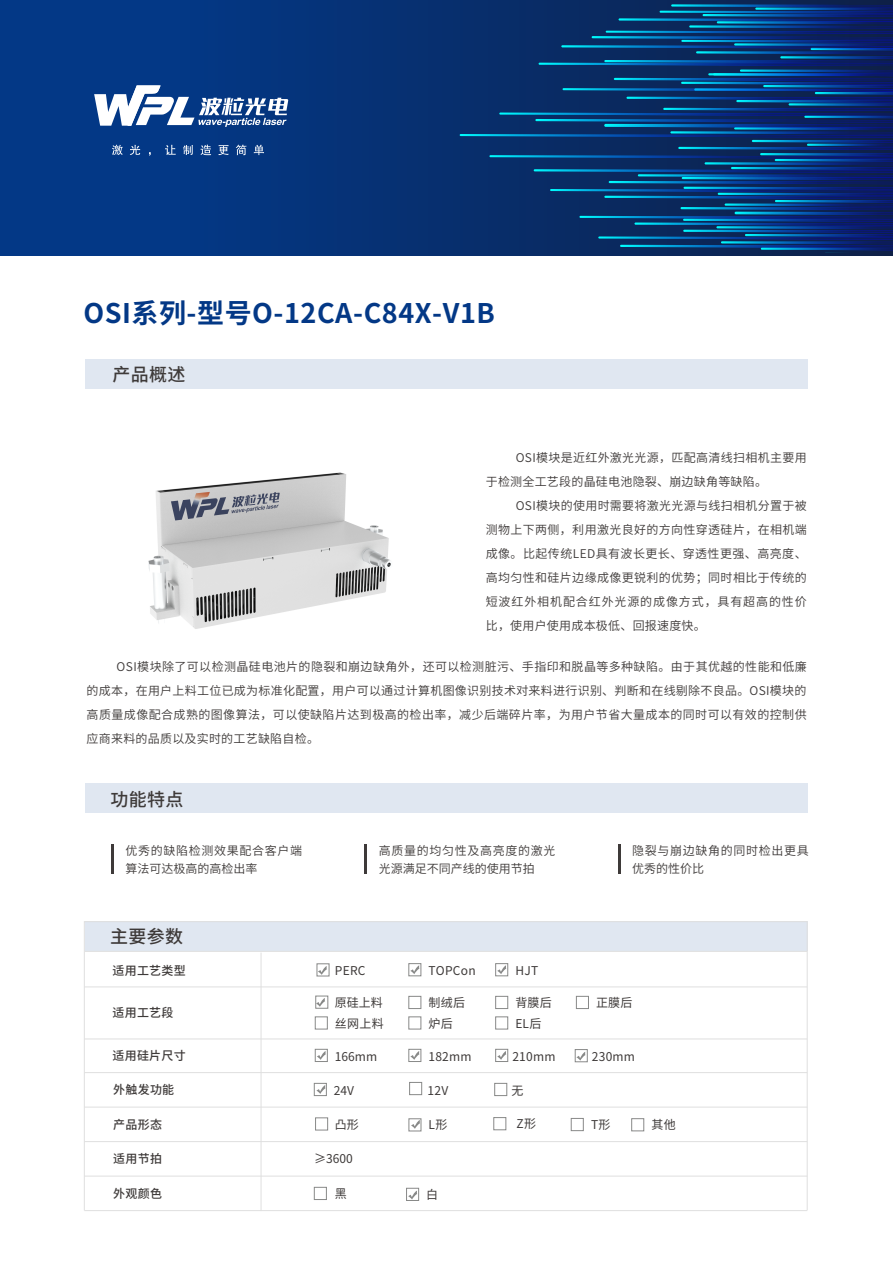
<style>
.page{position:relative;width:893px;height:1263px;background:#fff}
.page>*{position:absolute;margin:0;border:0;box-sizing:border-box;transform-origin:0 0}
.t1{font:700 27px "Source Han Sans CN";letter-spacing:.02em;color:#033886}
.t2{font:500 18px "Source Han Sans CN";letter-spacing:.02em;color:#3e3a39}
.t3{font:12.15px "Source Han Sans CN";letter-spacing:.02em;color:#3e3a39}
.t4{font:500 12.15px "Source Han Sans CN";letter-spacing:.02em;color:#3e3a39}
.t5{font:12.15px/18.1px "Source Han Sans CN";letter-spacing:.055em;color:#3e3a39}
.t6{font:12px/24px "Source Han Sans CN";letter-spacing:.025em;color:#3e3a39;text-align:justify}
.t7{font:12px/18px "Source Han Sans CN";letter-spacing:.055em;color:#3e3a39}
.t8{font:500 12px "Source Han Sans CN";color:#3e3a39}
</style>
<div class="page">
<img style="left:148px;top:472px;width:243px;height:157px">
<div style="left:85px;top:359px;width:723px;height:30px;background:#e0e7f1"></div>
<div style="left:314px;top:1187px;width:13px;height:13px;border:1px solid #888988"></div>
<div style="left:408px;top:1118px;width:13px;height:13px;border:1px solid #888988"></div>
<div style="left:85px;top:921px;width:723px;height:30px;background:#e0e7f1"></div>
<div style="left:408px;top:963px;width:13px;height:13px;border:1px solid #888988"></div>
<svg style="left:410px;top:965px;width:9px;height:9px"></svg>
<div style="left:495px;top:963px;width:13px;height:13px;border:1px solid #888988"></div>
<svg style="left:497px;top:965px;width:9px;height:9px"></svg>
<div style="left:317px;top:963px;width:12px;height:13px;border:1px solid #888988"></div>
<div style="left:315px;top:1049px;width:13px;height:13px;border:1px solid #888988"></div>
<svg style="left:317px;top:1051px;width:9px;height:9px"></svg>
<svg style="left:410px;top:1051px;width:9px;height:9px"></svg>
<svg style="left:497px;top:1051px;width:9px;height:9px"></svg>
<div style="left:408px;top:1049px;width:13px;height:13px;border:1px solid #888988"></div>
<div style="left:495px;top:1049px;width:13px;height:13px;border:1px solid #888988"></div>
<div style="left:408px;top:996px;width:13px;height:13px;border:1px solid #888988"></div>
<div style="left:495px;top:996px;width:13px;height:13px;border:1px solid #888988"></div>
<div style="left:315px;top:1016px;width:13px;height:13px;border:1px solid #888988"></div>
<div style="left:576px;top:996px;width:13px;height:13px;border:1px solid #888988"></div>
<div style="left:408px;top:1016px;width:13px;height:13px;border:1px solid #888988"></div>
<div style="left:495px;top:1016px;width:13px;height:13px;border:1px solid #888988"></div>
<div style="left:315px;top:996px;width:13px;height:13px;border:1px solid #888988"></div>
<hr style="left:84px;top:1176px;width:723px;height:1px;background:#dfdfdf">
<hr style="left:84px;top:1141px;width:723px;height:1px;background:#dfdfdf">
<hr style="left:84px;top:1107px;width:723px;height:1px;background:#dfdfdf">
<hr style="left:84px;top:1072px;width:723px;height:1px;background:#dfdfdf">
<hr style="left:84px;top:1038px;width:723px;height:1px;background:#dfdfdf">
<hr style="left:84px;top:986px;width:723px;height:1px;background:#dfdfdf">
<hr style="left:261px;top:952px;width:1px;height:259px;background:#dfdfdf">
<hr style="left:85px;top:951px;width:722px;height:1px;background:#dfdfdf">
<hr style="left:84px;top:1210px;width:723px;height:1px;background:#dfdfdf">
<div style="left:85px;top:783px;width:723px;height:30px;background:#e0e7f1"></div>
<hr style="left:365px;top:844px;width:2px;height:30px;background:#3e3a39">
<hr style="left:618px;top:844px;width:3px;height:30px;background:#3e3a39">
<hr style="left:111px;top:844px;width:3px;height:30px;background:#3e3a39">
<div style="left:0;top:0;width:893px;height:255px;background:linear-gradient(to right,#013c90,#0e214a)"></div>
<svg style="left:112px;top:145px;width:11px;height:10px"></svg>
<svg style="left:130px;top:145px;width:10px;height:10px"></svg>
<svg style="left:165px;top:145px;width:11px;height:10px"></svg>
<svg style="left:183px;top:145px;width:10px;height:10px"></svg>
<svg style="left:200px;top:145px;width:11px;height:10px"></svg>
<svg style="left:218px;top:145px;width:11px;height:10px"></svg>
<svg style="left:236px;top:145px;width:10px;height:10px"></svg>
<svg style="left:254px;top:145px;width:10px;height:10px"></svg>
<svg style="left:94px;top:85px;width:194px;height:42px"></svg>
<svg style="left:460px;top:4px;width:433px;height:247px;background:#083775"></svg>
<div style="left:315px;top:1117px;width:13px;height:13px;border:1px solid #888988"></div>
<div style="left:575px;top:1049px;width:13px;height:13px;border:1px solid #888988"></div>
<svg style="left:576px;top:1052px;width:9px;height:8px"></svg>
<div style="left:493px;top:1117px;width:13px;height:13px;border:1px solid #888988"></div>
<div style="left:406px;top:1188px;width:13px;height:13px;border:1px solid #888988"></div>
<svg style="left:318px;top:966px;width:9px;height:9px"></svg>
<svg style="left:316px;top:998px;width:9px;height:9px"></svg>
<div style="left:314px;top:1083px;width:13px;height:13px;border:1px solid #888988"></div>
<svg style="left:316px;top:1085px;width:9px;height:9px"></svg>
<svg style="left:408px;top:1190px;width:9px;height:9px"></svg>
<div style="left:494px;top:1083px;width:13px;height:13px;border:1px solid #888988"></div>
<div style="left:409px;top:1082px;width:13px;height:13px;border:1px solid #888988"></div>
<div style="left:571px;top:1118px;width:13px;height:13px;border:1px solid #888988"></div>
<div style="left:631px;top:1118px;width:13px;height:13px;border:1px solid #888988"></div>
<svg style="left:411px;top:1120px;width:9px;height:9px"></svg>
<h1 class="t1" style="left:83px;top:298px;width:413px">OSI系列-型号O-12CA-C84X-V1B</h1>
<h2 class="t2" style="left:112px;top:365px;width:75px">产品概述</h2>
<p class="t6" style="left:486px;top:446px;width:322px;text-indent:30px">OSI模块是近红外激光光源，匹配高清线扫相机主要用于检测全工艺段的晶硅电池隐裂、崩边缺角等缺陷。</p>
<p class="t6" style="left:486px;top:494px;width:323px;text-indent:30px">OSI模块的使用时需要将激光光源与线扫相机分置于被测物上下两侧，利用激光良好的方向性穿透硅片，在相机端成像。比起传统LED具有波长更长、穿透性更强、高亮度、高均匀性和硅片边缘成像更锐利的优势；同时相比于传统的短波红外相机配合红外光源的成像方式，具有超高的性价比，使用户使用成本极低、回报速度快。</p>
<p class="t6" style="left:87px;top:655px;width:722px;text-indent:30px">OSI模块除了可以检测晶硅电池片的隐裂和崩边缺角外，还可以检测脏污、手指印和脱晶等多种缺陷。由于其优越的性能和低廉的成本，在用户上料工位已成为标准化配置，用户可以通过计算机图像识别技术对来料进行识别、判断和在线剔除不良品。OSI模块的高质量成像配合成熟的图像算法，可以使缺陷片达到极高的检出率，减少后端碎片率，为用户节省大量成本的同时可以有效的控制供应商来料的品质以及实时的工艺缺陷自检。</p>
<h2 class="t2" style="left:111px;top:789px;width:75px">功能特点</h2>
<p class="t7" style="left:125px;top:842px;width:178px">优秀的缺陷检测效果配合客户端算法可达极高的高检出率</p>
<p class="t7" style="left:379px;top:842px;width:178px">高质量的均匀性及高亮度的激光光源满足不同产线的使用节拍</p>
<p class="t5" style="left:632px;top:842px;width:178px">隐裂与崩边缺角的同时检出更具优秀的性价比</p>
<h2 class="t2" style="left:110px;top:926px;width:75px">主要参数</h2>
<p class="t4" style="left:113px;top:963px;width:75px">适用工艺类型</p>
<p class="t3" style="left:335px;top:963px;width:32px">PERC</p>
<p class="t3" style="left:428px;top:963px;width:49px">TOPCon</p>
<p class="t3" style="left:515px;top:963px;width:24px">HJT</p>
<p class="t4" style="left:113px;top:1006px;width:62px">适用工艺段</p>
<p class="t3" style="left:335px;top:996px;width:50px">原硅上料</p>
<p class="t3" style="left:428px;top:996px;width:38px">制绒后</p>
<p class="t3" style="left:515px;top:996px;width:38px">背膜后</p>
<p class="t3" style="left:335px;top:1016px;width:50px">丝网上料</p>
<p class="t3" style="left:428px;top:1016px;width:26px">炉后</p>
<p class="t3" style="left:515px;top:1016px;width:28px">EL后</p>
<p class="t4" style="left:113px;top:1048px;width:75px">适用硅片尺寸</p>
<p class="t3" style="left:335px;top:1049px;width:44px">166mm</p>
<p class="t3" style="left:428px;top:1049px;width:45px">182mm</p>
<p class="t3" style="left:512px;top:1049px;width:45px">210mm</p>
<p class="t4" style="left:113px;top:1083px;width:62px">外触发功能</p>
<p class="t3" style="left:334px;top:1083px;width:22px">24V</p>
<p class="t3" style="left:428px;top:1083px;width:22px">12V</p>
<p class="t3" style="left:511px;top:1083px;width:14px">无</p>
<p class="t4" style="left:113px;top:1118px;width:50px">产品形态</p>
<p class="t3" style="left:335px;top:1118px;width:26px">凸形</p>
<p class="t3" style="left:429px;top:1118px;width:20px">L形</p>
<p class="t8" style="left:113px;top:1152px;width:50px">适用节拍</p>
<p class="t3" style="left:314px;top:1152px;width:40px">≥3600</p>
<p class="t4" style="left:113px;top:1187px;width:50px">外观颜色</p>
<p class="t3" style="left:335px;top:1187px;width:14px">黑</p>
<p class="t3" style="left:426px;top:1187px;width:14px">白</p>
<p class="t3" style="left:517px;top:1117px;width:21px">Z形</p>
<p class="t3" style="left:596px;top:996px;width:38px">正膜后</p>
<p class="t3" style="left:592px;top:1049px;width:45px">230mm</p>
<p class="t3" style="left:591px;top:1118px;width:21px">T形</p>
<p class="t3" style="left:651px;top:1118px;width:26px">其他</p>
</div>
